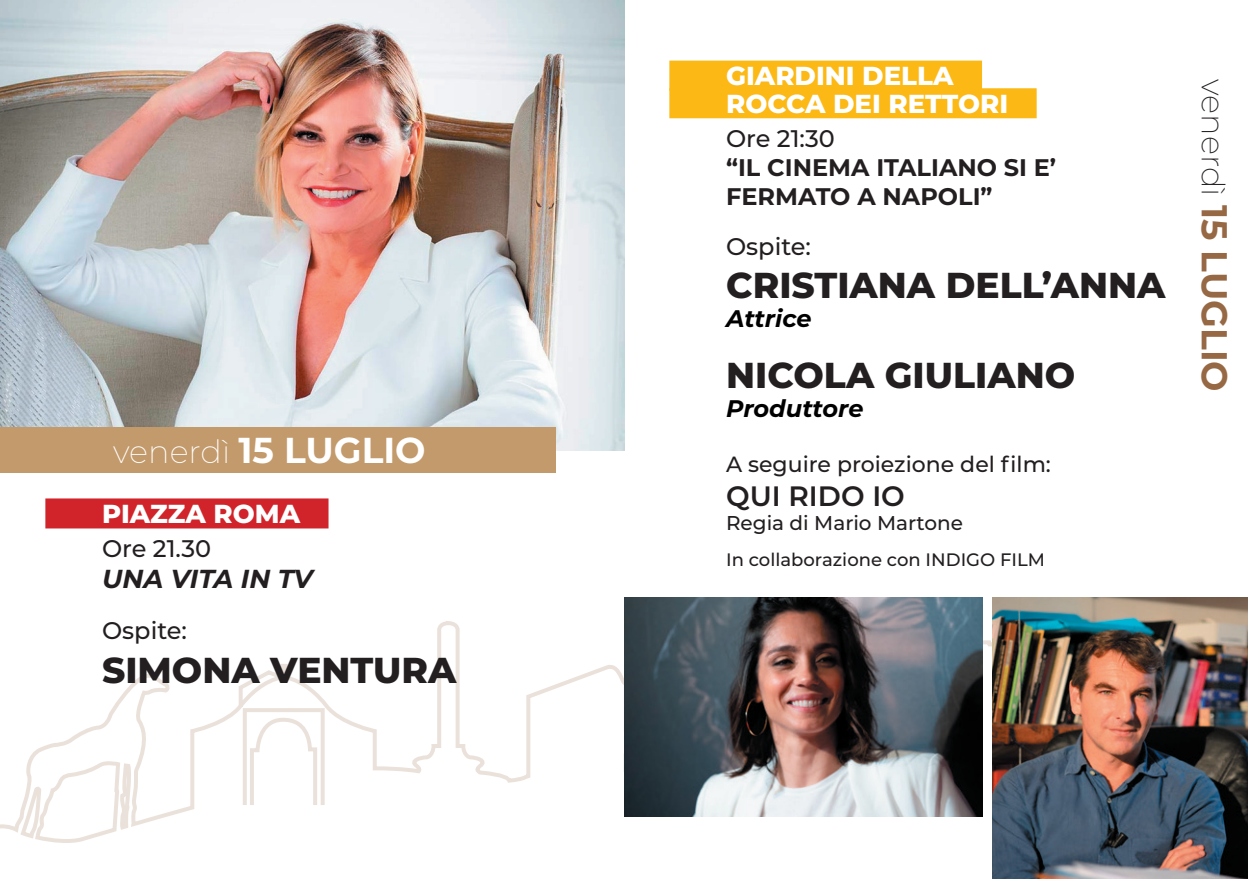
<style>
.page{position:relative;width:1248px;height:879px;background:#fff}
.page>*{position:absolute;margin:0;border:0;box-sizing:border-box;transform-origin:0 0}
.t1{font:800 36px "Montserrat";color:#231f20}
.t2{font:700 36px "Montserrat";color:#976844}
.t3{font:700 36px "Montserrat";color:#fff}
.t4{font:600 28px "Montserrat";color:#231f20}
.t5{font:800 26px/27.6px "Montserrat";color:#fff}
.t6{font:italic 700 26px "Montserrat";color:#231f20}
.t7{font:700 24px/28.8px "Montserrat";color:#231f20}
.t8{font:500 24px "Montserrat";color:#231f20}
.t9{font:italic 700 24px "Montserrat";letter-spacing:-.005em;color:#000}
.t10{font:500 22px "Montserrat";color:#231f20}
.t11{font:500 20px "Montserrat";color:#231f20}
.t12{font:500 18px "Montserrat";color:#231f20}
.s1{font-weight:200;font-size:32px}
.s2{font-weight:200;font-size:32px;color:#231f20}
</style>
<div class="page">
<svg style="left:0;top:619px;width:992px;height:224px"></svg>
<img style="left:0;top:0;width:624px;height:450px">
<div style="left:45px;top:498px;width:283px;height:30px;background:#d1232a"></div>
<div style="left:0;top:428px;width:556px;height:45px;background:#c39a6b"></div>
<div style="left:669px;top:61px;width:312px;height:30px;background:#fcb814"></div>
<div style="left:669px;top:88px;width:367px;height:30px;background:#fcb814"></div>
<img style="left:624px;top:597px;width:358px;height:219px">
<img style="left:992px;top:597px;width:255px;height:282px">
<p class="t3" style="left:113px;top:424px;width:314px"><span class="s1">venerdì</span> 15 LUGLIO</p>
<p class="t5" style="left:102px;top:498px;width:199px">PIAZZA ROMA</p>
<p class="t8" style="left:102px;top:532px;width:110px">Ore 21.30</p>
<p class="t6" style="left:102px;top:560px;width:212px">UNA VITA IN TV</p>
<p class="t8" style="left:102px;top:614px;width:86px">Ospite:</p>
<p class="t1" style="left:102px;top:643px;width:356px">SIMONA VENTURA</p>
<p class="t5" style="left:726px;top:60px;width:284px">GIARDINI DELLA<br>ROCCA DEI RETTORI</p>
<p class="t8" style="left:726px;top:122px;width:110px">Ore 21:30</p>
<p class="t7" style="left:726px;top:152px;width:331px">“IL CINEMA ITALIANO SI E’<br>FERMATO A NAPOLI”</p>
<p class="t8" style="left:726px;top:230px;width:86px">Ospite:</p>
<p class="t1" style="left:726px;top:259px;width:441px">CRISTIANA DELL’ANNA</p>
<p class="t9" style="left:726px;top:301px;width:87px">Attrice</p>
<p class="t1" style="left:726px;top:349px;width:350px">NICOLA GIULIANO</p>
<p class="t9" style="left:726px;top:391px;width:139px">Produttore</p>
<p class="t10" style="left:726px;top:449px;width:326px">A seguire proiezione del film:</p>
<p class="t4" style="left:726px;top:476px;width:180px">QUI RIDO IO</p>
<p class="t11" style="left:726px;top:509px;width:238px">Regia di Mario Martone</p>
<p class="t12" style="left:726px;top:547px;width:320px">In collaborazione con INDIGO FILM</p>
<p class="t2" style="left:1240px;top:79px;width:314px;rotate:90deg"><span class="s2">venerdì</span> 15 LUGLIO</p>
</div>
